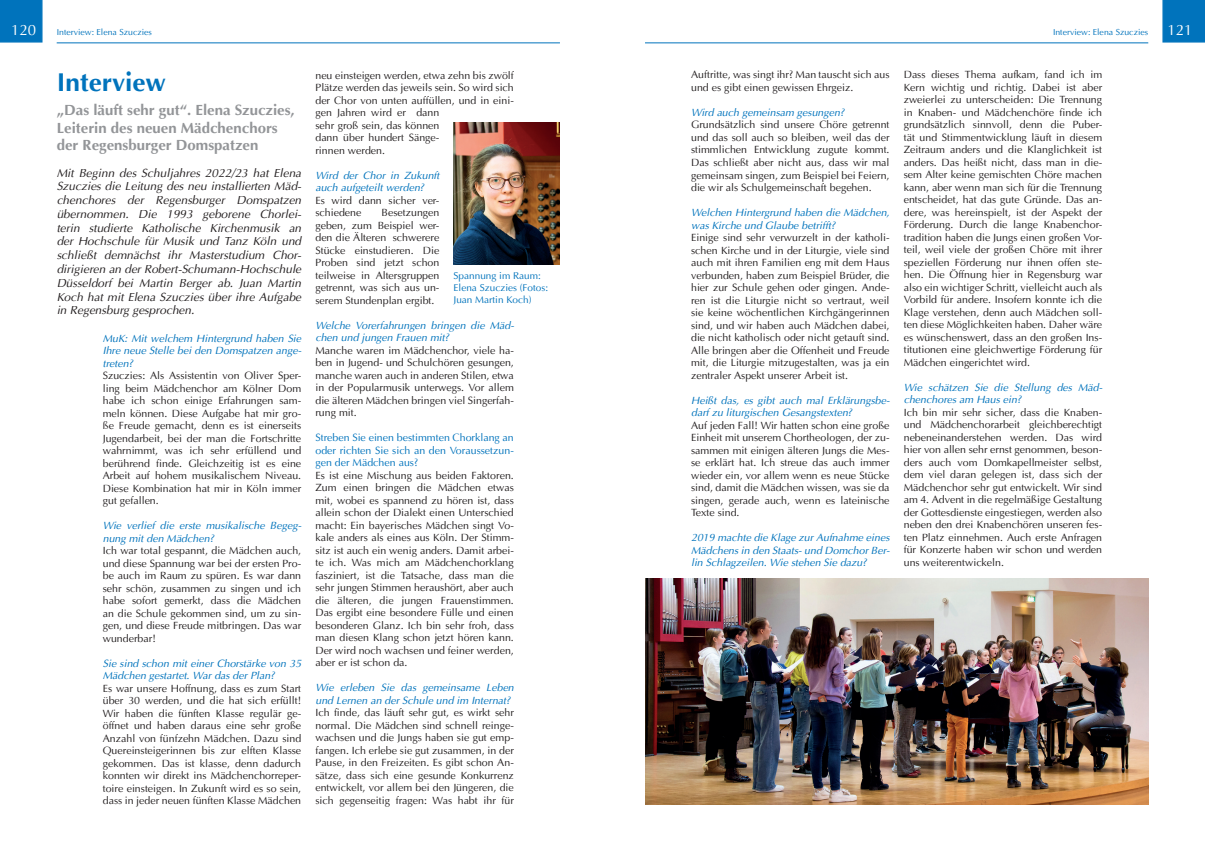
<style>
.page{position:relative;width:1205px;height:851px;background:#fff}
.page>*{position:absolute;margin:0;border:0;box-sizing:border-box;transform-origin:0 0}
.t1{font:700 26.25px "Ottawa";color:#0073bc}
.t2{font:700 15px/17.5px "Ottawa";color:#939598}
.t3{font:15px "Ottawa Plain";color:#fff}
.t4{font:italic 11.88px/13.8px "Ottawa";color:#231f20;text-align:justify}
.t5{font:10.62px/12.5px "Ottawa Plain";color:#231f20;text-align:justify}
.t6{font:italic 10.62px/12.5px "Ottawa";color:#0073bc}
.t7{font:10.62px/12.5px "Ottawa Plain";color:#0073bc;text-align:justify}
.t8{font:10px/12px "Ottawa Plain";color:#0073bc}
.t9{font:8.75px "Ottawa Plain";color:#0073bc}
</style>
<div class="page">
<div style="left:0;top:0;width:43px;height:43px;background:#0073bc"></div>
<div style="left:1162px;top:0;width:43px;height:43px;background:#0073bc"></div>
<hr style="left:57px;top:43px;width:503px;height:1px;background:#0073bc">
<hr style="left:645px;top:43px;width:503px;height:1px;background:#0073bc">
<img style="left:645px;top:578px;width:503px;height:226px">
<img style="left:454px;top:122px;width:106px;height:143px">
<h2 class="t3" style="left:11px;top:21px;width:27px">120</h2>
<p class="t9" style="left:57px;top:27px;width:97px">Interview: Elena Szuczies</p>
<p class="t9" style="left:1053px;top:27px;width:97px">Interview: Elena Szuczies</p>
<h2 class="t3" style="left:1167px;top:21px;width:27px">121</h2>
<h1 class="t1" style="left:57px;top:65px;width:111px">Interview</h1>
<h2 class="t2" style="left:57px;top:101px;width:239px">„Das läuft sehr gut“. Elena Szuczies,<br>Leiterin des neuen Mädchenchors der Regensburger Domspatzen</h2>
<p class="t4" style="left:57px;top:166px;width:246px">Mit Beginn des Schuljahres 2022/23 hat Elena Szuczies die Leitung des neu installierten Mäd&shy;chenchores der Regensburger Domspatzen übernommen. Die 1993 geborene Chorlei&shy;terin studierte Katholische Kirchenmusik an der Hochschule für Musik und Tanz Köln und schließt demnächst ihr Masterstudium Chor&shy;dirigieren an der Robert-Schumann-Hochschule Düsseldorf bei Martin Berger ab. Juan Martin Koch hat mit Elena Szuczies über ihre Aufgabe in Regensburg gesprochen.</p>
<p class="t6" style="left:103px;top:332px;width:200px;text-align:justify">MuK: Mit welchem Hintergrund haben Sie Ihre neue Stelle bei den Domspatzen ange&shy;treten?</p>
<p class="t5" style="left:103px;top:369px;width:200px">Szuczies: Als Assistentin von Oliver Sper&shy;ling beim Mädchenchor am Kölner Dom habe ich schon einige Erfahrungen sam&shy;meln können. Diese Aufgabe hat mir gro&shy;ße Freude gemacht, denn es ist einerseits Jugendarbeit, bei der man die Fortschritte wahrnimmt, was ich sehr erfüllend und berührend finde. Gleichzeitig ist es eine Arbeit auf hohem musikalischem Niveau.<br>Diese Kombination hat mir in Köln immer gut gefallen.</p>
<p class="t6" style="left:103px;top:519px;width:200px">Wie verlief die erste musikalische Begeg&shy;nung mit den Mädchen?</p>
<p class="t5" style="left:103px;top:544px;width:200px">Ich war total gespannt, die Mädchen auch, und diese Spannung war bei der ersten Pro&shy;be auch im Raum zu spüren. Es war dann sehr schön, zusammen zu singen und ich habe sofort gemerkt, dass die Mädchen an die Schule gekommen sind, um zu sin&shy;gen, und diese Freude mitbringen. Das war wunderbar!</p>
<p class="t6" style="left:103px;top:656px;width:200px">Sie sind schon mit einer Chorstärke von 35<br>Mädchen gestartet. War das der Plan?</p>
<p class="t5" style="left:103px;top:681px;width:200px">Es war unsere Hoffnung, dass es zum Start über 30 werden, und die hat sich erfüllt!<br>Wir haben die fünften Klasse regulär ge&shy;öffnet und haben daraus eine sehr große Anzahl von fünfzehn Mädchen. Dazu sind Quereinsteigerinnen bis zur elften Klasse gekommen. Das ist klasse, denn dadurch konnten wir direkt ins Mädchenchorreper&shy;toire einsteigen. In Zukunft wird es so sein, dass in jeder neuen fünften Klasse Mädchen</p>
<p class="t5" style="left:904px;top:68px;width:200px">Dass dieses Thema aufkam, fand ich im Kern wichtig und richtig. Dabei ist aber zweierlei zu unterscheiden: Die Trennung in Knaben- und Mädchenchöre finde ich grundsätzlich sinnvoll, denn die Puber&shy;tät und Stimmentwicklung läuft in diesem Zeitraum anders und die Klanglichkeit ist anders. Das heißt nicht, dass man in die&shy;sem Alter keine gemischten Chöre machen kann, aber wenn man sich für die Trennung entscheidet, hat das gute Gründe. Das an&shy;dere, was hereinspielt, ist der Aspekt der Förderung. Durch die lange Knabenchor&shy;tradition haben die Jungs einen großen Vor&shy;teil, weil viele der großen Chöre mit ihrer speziellen Förderung nur ihnen offen ste&shy;hen. Die Öffnung hier in Regensburg war also ein wichtiger Schritt, vielleicht auch als Vorbild für andere. Insofern konnte ich die Klage verstehen, denn auch Mädchen soll&shy;ten diese Möglichkeiten haben. Daher wäre es wünschenswert, dass an den großen Ins&shy;titutionen eine gleichwertige Förderung für Mädchen eingerichtet wird.</p>
<p class="t6" style="left:904px;top:381px;width:200px">Wie schätzen Sie die Stellung des Mäd&shy;chenchores am Haus ein?</p>
<p class="t5" style="left:904px;top:406px;width:200px">Ich bin mir sehr sicher, dass die Knaben&shy;und Mädchenchorarbeit gleichberechtigt nebeneinanderstehen werden. Das wird hier von allen sehr ernst genommen, beson&shy;ders auch vom Domkapellmeister selbst, dem viel daran gelegen ist, dass sich der Mädchenchor sehr gut entwickelt. Wir sind am 4. Advent in die regelmäßige Gestaltung der Gottesdienste eingestiegen, werden also neben den drei Knabenchören unseren fes&shy;ten Platz einnehmen. Auch erste Anfragen für Konzerte haben wir schon und werden uns weiterentwickeln.</p>
<p class="t5" style="left:691px;top:69px;width:200px">Auftritte, was singt ihr? Man tauscht sich aus und es gibt einen gewissen Ehrgeiz.</p>
<p class="t6" style="left:691px;top:106px;width:155px">Wird auch gemeinsam gesungen?</p>
<p class="t5" style="left:691px;top:119px;width:200px">Grundsätzlich sind unsere Chöre getrennt und das soll auch so bleiben, weil das der stimmlichen Entwicklung zugute kommt.<br>Das schließt aber nicht aus, dass wir mal gemeinsam singen, zum Beispiel bei Feiern, die wir als Schulgemeinschaft begehen.</p>
<p class="t6" style="left:691px;top:206px;width:200px">Welchen Hintergrund haben die Mädchen, was Kirche und Glaube betrifft?</p>
<p class="t5" style="left:691px;top:231px;width:200px">Einige sind sehr verwurzelt in der katholi&shy;schen Kirche und in der Liturgie, viele sind auch mit ihren Familien eng mit dem Haus verbunden, haben zum Beispiel Brüder, die hier zur Schule gehen oder gingen. Ande&shy;ren ist die Liturgie nicht so vertraut, weil sie keine wöchentlichen Kirchgängerinnen sind, und wir haben auch Mädchen dabei, die nicht katholisch oder nicht getauft sind.<br>Alle bringen aber die Offenheit und Freude mit, die Liturgie mitzugestalten, was ja ein zentraler Aspekt unserer Arbeit ist.</p>
<p class="t6" style="left:691px;top:394px;width:200px">Heißt das, es gibt auch mal Erklärungsbe&shy;darf zu liturgischen Gesangstexten?</p>
<p class="t5" style="left:691px;top:419px;width:200px">Auf jeden Fall! Wir hatten schon eine große Einheit mit unserem Chortheologen, der zu&shy;sammen mit einigen älteren Jungs die Mes&shy;se erklärt hat. Ich streue das auch immer wieder ein, vor allem wenn es neue Stücke sind, damit die Mädchen wissen, was sie da singen, gerade auch, wenn es lateinische Texte sind.</p>
<p class="t6" style="left:691px;top:531px;width:200px;text-align:justify">2019 machte die Klage zur Aufnahme eines Mädchens in den Staats- und Domchor Ber&shy;lin Schlagzeilen. Wie stehen Sie dazu?</p>
<p class="t5" style="left:315px;top:69px;width:200px;text-align:left">neu einsteigen werden, etwa zehn bis zwölf<br>Plätze werden das jeweils sein. So wird sich der Chor von unten auffüllen, und in eini&shy;gen Jahren wird er dann<br>sehr groß sein, das können<br>dann über hundert Sänge-<br>rinnen werden.</p>
<p class="t6" style="left:315px;top:169px;width:126px">Wird der Chor in Zukunft auch aufgeteilt werden?</p>
<p class="t5" style="left:315px;top:194px;width:126px">Es wird dann sicher ver&shy;schiedene</p>
<p class="t5" style="left:315px;top:206px;width:126px;text-indent:66px">Besetzungen geben, zum Beispiel wer&shy;den die Älteren schwerere Stücke einstudieren. Die Proben sind jetzt schon teilweise in Altersgruppen getrennt, was sich aus un&shy;serem Stundenplan ergibt.</p>
<p class="t6" style="left:315px;top:319px;width:200px">Welche Vorerfahrungen bringen die Mäd&shy;chen und jungen Frauen mit?</p>
<p class="t5" style="left:315px;top:344px;width:200px">Manche waren im Mädchenchor, viele ha&shy;ben in Jugend- und Schulchören gesungen, manche waren auch in anderen Stilen, etwa in der Popularmusik unterwegs. Vor allem die älteren Mädchen bringen viel Singerfah&shy;rung mit.</p>
<p class="t7" style="left:315px;top:431px;width:200px">Streben Sie einen bestimmten Chorklang an oder richten Sie sich an den Voraussetzun&shy;gen der Mädchen aus?</p>
<p class="t5" style="left:315px;top:469px;width:200px">Es ist eine Mischung aus beiden Faktoren.<br>Zum einen bringen die Mädchen etwas mit, wobei es spannend zu hören ist, dass allein schon der Dialekt einen Unterschied macht: Ein bayerisches Mädchen singt Vo&shy;kale anders als eines aus Köln. Der Stimm&shy;sitz ist auch ein wenig anders. Damit arbei&shy;te ich. Was mich am Mädchenchorklang fasziniert, ist die Tatsache, dass man die sehr jungen Stimmen heraushört, aber auch die älteren, die jungen Frauenstimmen.<br>Das ergibt eine besondere Fülle und einen besonderen Glanz. Ich bin sehr froh, dass man diesen Klang schon jetzt hören kann.<br>Der wird noch wachsen und feiner werden, aber er ist schon da.</p>
<p class="t6" style="left:315px;top:681px;width:200px">Wie erleben Sie das gemeinsame Leben und Lernen an der Schule und im Internat?</p>
<p class="t5" style="left:315px;top:706px;width:200px">Ich finde, das läuft sehr gut, es wirkt sehr normal. Die Mädchen sind schnell reinge&shy;wachsen und die Jungs haben sie gut emp&shy;fangen. Ich erlebe sie gut zusammen, in der Pause, in den Freizeiten. Es gibt schon An&shy;sätze, dass sich eine gesunde Konkurrenz entwickelt, vor allem bei den Jüngeren, die sich gegenseitig fragen: Was habt ihr für</p>
<p class="t8" style="left:454px;top:270px;width:96px">Spannung im Raum:<br>Elena Szuczies (Fotos:<br>Juan Martin Koch)</p>
</div>
